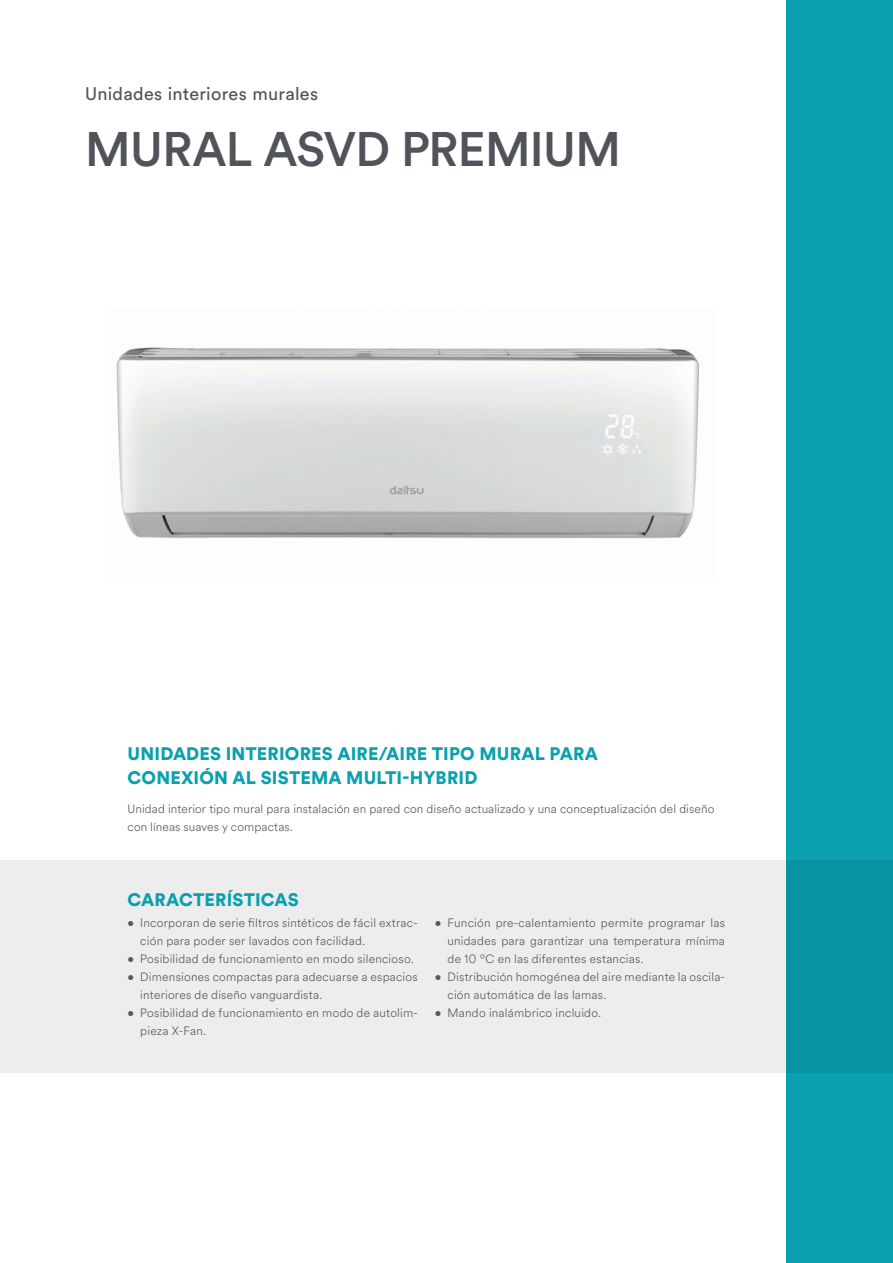
<style>
.page{position:relative;width:893px;height:1263px;background:#fff}
.page>*{position:absolute;margin:0;border:0;box-sizing:border-box;transform-origin:0 0}
.t1{font:500 48px "Circular Std";letter-spacing:-.015em;color:#50535a}
.t2{font:900 18px/24px "Circular Std";letter-spacing:.01em;color:#0aa0af}
.t3{font:18px "Circular Std";letter-spacing:.015em;color:#50535a}
.t4{font:300 12px/18px "Circular Air";letter-spacing:.02em;color:#50535a}
.s1{font-family:"Circular Pro TT";font-weight:400;color:#575756}
</style>
<div class="page">
<div style="left:0;top:861px;width:893px;height:212px;background:#ededed"></div>
<img style="left:116px;top:347px;width:584px;height:192px">
<div style="left:787px;top:0;width:106px;height:1263px;background:linear-gradient(to right,#0a9ead,#0a9ead)"></div>
<h2 class="t3" style="left:85px;top:82px;width:235px">Unidades interiores murales</h2>
<h1 class="t1" style="left:85px;top:119px;width:537px">MURAL ASVD PREMIUM</h1>
<h2 class="t2" style="left:128px;top:741px;width:472px">UNIDADES INTERIORES AIRE/AIRE TIPO MURAL PARA<br>CONEXIÓN AL SISTEMA MULTI-HYBRID</h2>
<p class="t4" style="left:128px;top:799px;width:588px">Unidad interior tipo mural para instalación en pared con diseño actualizado y una conceptualización del diseño con líneas suaves y compactas.</p>
<h2 class="t2" style="left:128px;top:887px;width:172px">CARACTERÍSTICAS</h2>
<p class="t4" style="left:140px;top:913px;width:279px;text-indent:-13px"><span class="s1">•</span> Incorporan de serie filtros sintéticos de fácil extrac&shy;ción para poder ser lavados con facilidad.</p>
<p class="t4" style="left:128px;top:949px;width:288px"><span class="s1">•</span> Posibilidad de funcionamiento en modo silencioso.</p>
<p class="t4" style="left:140px;top:967px;width:279px;text-indent:-13px"><span class="s1">•</span> Dimensiones compactas para adecuarse a espacios interiores de diseño vanguardista.</p>
<p class="t4" style="left:140px;top:1003px;width:279px;text-indent:-13px"><span class="s1">•</span> Posibilidad de funcionamiento en modo de autolim&shy;pieza X-Fan.</p>
<p class="t4" style="left:448px;top:913px;width:279px;text-align:justify;text-indent:-13px"><span class="s1">•</span> Función pre-calentamiento permite programar las unidades para garantizar una temperatura mínima de 10 ºC en las diferentes estancias.</p>
<p class="t4" style="left:448px;top:967px;width:279px;text-indent:-13px"><span class="s1">•</span> Distribución homogénea del aire mediante la oscila&shy;ción automática de las lamas.</p>
<p class="t4" style="left:435px;top:1003px;width:168px"><span class="s1">•</span> Mando inalámbrico incluido.</p>
</div>
